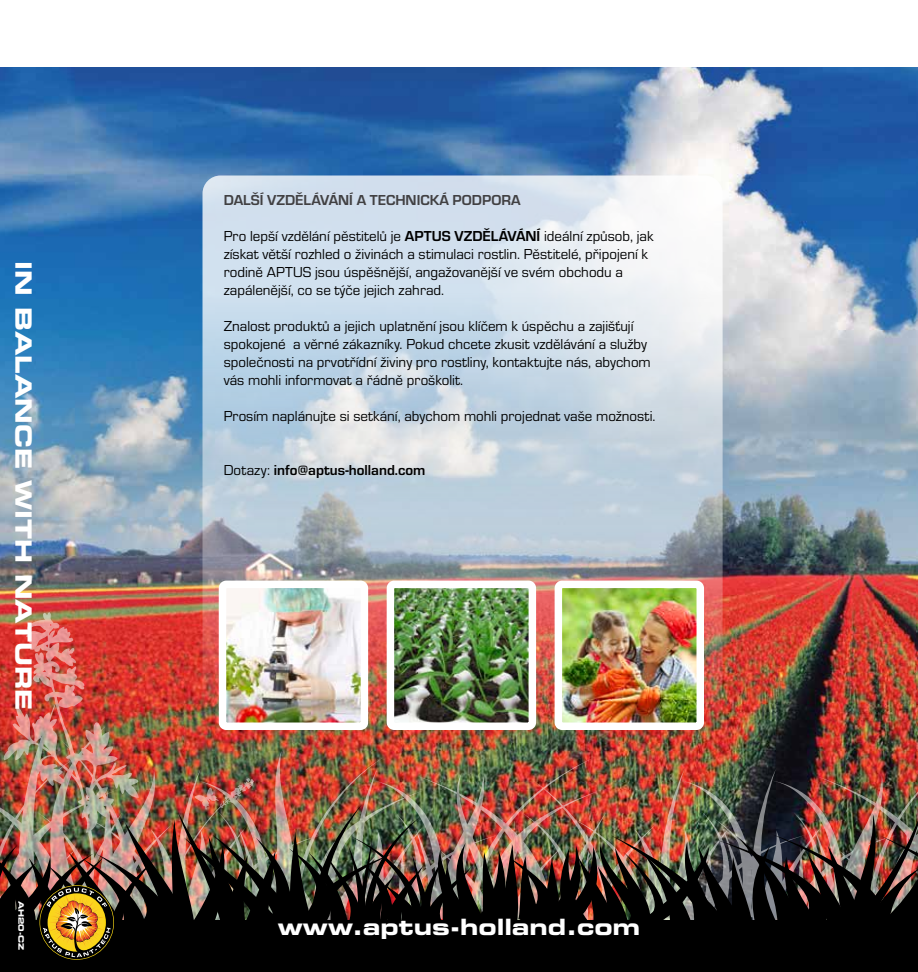
<style>
.page{position:relative;width:918px;height:972px;background:#fff}
.page>*{position:absolute;margin:0;border:0;box-sizing:border-box;transform-origin:0 0}
.t1{font:22.5px "Eurostile LT Std Bold Ex 2";color:#fff}
.t2{font:15px/18px "Eurostile";color:#000}
.t3{font:700 15px "Eurostile";color:#414042}
.t4{font:700 15px "Eurostile";color:#000}
.t5{font:7.5px "Eurostile LT Std Bold Ex 2";color:#fff}
.s1{font-weight:700}
.s2{font-weight:400}
</style>
<div class="page">
<img style="left:0;top:68px;width:918px;height:632px">
<img style="left:2px;top:612px;width:137px;height:88px">
<div style="left:0;top:921px;width:918px;height:51px;background:#000"></div>
<svg style="left:202px;top:176px;width:521px;height:561px;background:#c9d0da"></svg>
<img style="left:228px;top:590px;width:131px;height:110px">
<div style="left:219px;top:581px;width:149px;height:149px;border:8px solid #fff;border-radius:4px"></div>
<img style="left:564px;top:590px;width:131px;height:110px">
<div style="left:555px;top:581px;width:149px;height:149px;border:8px solid #fff;border-radius:4px"></div>
<img style="left:396px;top:590px;width:131px;height:110px">
<div style="left:387px;top:581px;width:149px;height:149px;border:8px solid #fff;border-radius:4px"></div>
<img style="left:0;top:700px;width:918px;height:257px">
<h1 class="t1" style="left:39px;top:261px;width:451px;rotate:90deg">IN BALANCE WITH NATURE</h1>
<p class="t5" style="left:26px;top:901px;width:51px;rotate:90deg">AH20-CZ</p>
<p class="t3" style="left:224px;top:189px;width:298px">DALŠÍ VZDĚLÁVÁNÍ A TECHNICKÁ PODPORA</p>
<p class="t2" style="left:224px;top:226px;width:431px">Pro lepší vzdělání pěstitelů je <span class="s1">APTUS VZDĚLÁVÁNÍ</span> ideální způsob, jak získat větší rozhled o živinách a stimulaci rostlin. Pěstitelé, připojení k rodině APTUS jsou úspěšnější, angažovanější ve svém obchodu a zapálenější, co se týče jejich zahrad.</p>
<p class="t2" style="left:224px;top:316px;width:429px">Znalost produktů a jejich uplatnění jsou klíčem k úspěchu a zajišťují spokojené a věrné zákazníky. Pokud chcete zkusit vzdělávání a služby společnosti na prvotřídní živiny pro rostliny, kontaktujte nás, abychom vás mohli informovat a řádně proškolit.</p>
<p class="t2" style="left:224px;top:406px;width:433px">Prosím naplánujte si setkání, abychom mohli projednat vaše možnosti.</p>
<p class="t4" style="left:224px;top:459px;width:203px"><span class="s2">Dotazy:</span> info@aptus-holland.com</p>
<h1 class="t1" style="left:278px;top:911px;width:364px">www.aptus-holland.com</h1>
</div>
